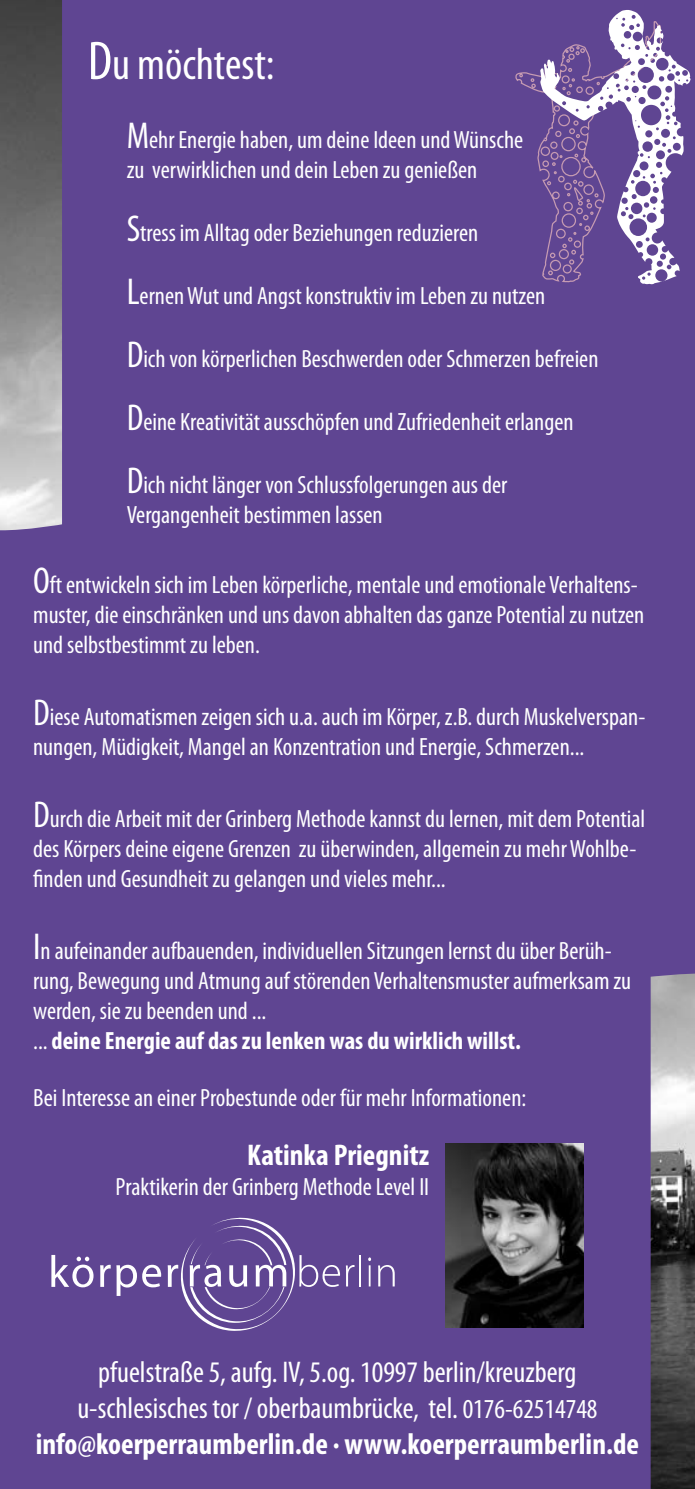
<style>
.page{position:relative;width:695px;height:1489px;background:#fff}
.page>*{position:absolute;margin:0;border:0;box-sizing:border-box;transform-origin:0 0}
.t1{font:condensed 45px "Myriad Pro";color:#fff}
.t2{font:condensed 30px/36px "Myriad Pro";color:#fff;text-align:center}
.t3{font:700 condensed 30px "Myriad Pro";color:#fff}
.t4{font:condensed 25px/30px "Myriad Pro";color:#fff}
.s1{font-size:55px}
.s2{font-size:37.5px}
.s3{font-weight:700}
.s4{font-size:27.5px}
</style>
<div class="page">
<div style="left:0;top:0;width:694px;height:1488px;background:#5f4592"></div>
<img style="left:650px;top:973px;width:44px;height:515px">
<svg style="left:515px;top:10px;width:175px;height:274px"></svg>
<img style="left:0;top:0;width:62px;height:530px">
<svg style="left:346px;top:1265px;width:8px;height:21px"></svg>
<hr style="left:359px;top:1254px;width:2px;height:32px;background:#fff">
<hr style="left:368px;top:1265px;width:2px;height:21px;background:#fff">
<svg style="left:378px;top:1265px;width:16px;height:21px"></svg>
<svg style="left:51px;top:1255px;width:42px;height:32px"></svg>
<svg style="left:100px;top:1264px;width:61px;height:31px"></svg>
<svg style="left:168px;top:1217px;width:172px;height:114px"></svg>
<img style="left:445px;top:1143px;width:138px;height:183px">
<h1 class="t1" style="left:88px;top:37px;width:188px"><span class="s1">D</span>u möchtest:</h1>
<p class="t4" style="left:127px;top:124px;width:398px"><span class="s2">M</span>ehr Energie haben, um deine Ideen und Wünsche zu verwirklichen und dein Leben zu genießen</p>
<p class="t4" style="left:127px;top:217px;width:353px"><span class="s2">S</span>tress im Alltag oder Beziehungen reduzieren</p>
<p class="t4" style="left:127px;top:280px;width:420px"><span class="s2">L</span>ernen Wut und Angst konstruktiv im Leben zu nutzen</p>
<p class="t4" style="left:127px;top:343px;width:473px"><span class="s2">D</span>ich von körperlichen Beschwerden oder Schmerzen befreien</p>
<p class="t4" style="left:127px;top:406px;width:448px"><span class="s2">D</span>eine Kreativität ausschöpfen und Zufriedenheit erlangen</p>
<p class="t4" style="left:127px;top:469px;width:382px"><span class="s2">D</span>ich nicht länger von Schlussfolgerungen aus der<br>Vergangenheit bestimmen lassen</p>
<p class="t4" style="left:33px;top:569px;width:612px"><span class="s2">O</span>ft entwickeln sich im Leben körperliche, mentale und emotionale Verhaltens&shy;muster, die einschränken und uns davon abhalten das ganze Potential zu nutzen und selbstbestimmt zu leben.</p>
<p class="t4" style="left:33px;top:701px;width:613px"><span class="s2">D</span>iese Automatismen zeigen sich u.a. auch im Körper, z.B. durch Muskelverspan&shy;nungen, Müdigkeit, Mangel an Konzentration und Energie, Schmerzen...</p>
<p class="t4" style="left:33px;top:803px;width:613px"><span class="s2">D</span>urch die Arbeit mit der Grinberg Methode kannst du lernen, mit dem Potential des Körpers deine eigene Grenzen zu überwinden, allgemein zu mehr Wohlbe&shy;finden und Gesundheit zu gelangen und vieles mehr...</p>
<p class="t4" style="left:33px;top:935px;width:599px"><span class="s2">I</span>n aufeinander aufbauenden, individuellen Sitzungen lernst du über Berüh&shy;rung, Bewegung und Atmung auf störenden Verhaltensmuster aufmerksam zu werden, sie zu beenden und ...<br>... <span class="s3">deine Energie auf das zu lenken was du wirklich willst.</span></p>
<p class="t4" style="left:33px;top:1082px;width:494px">Bei Interesse an einer Probestunde oder für mehr Informationen:</p>
<p class="t3" style="left:247px;top:1136px;width:184px">Katinka Priegnitz</p>
<p class="t4" style="left:115px;top:1171px;width:315px">Praktikerin der Grinberg Methode Level II</p>
<p class="t2" style="left:36px;top:1353px;width:604px">pfuelstraße 5, aufg. IV, 5.og. 10997 berlin/kreuzberg u-schlesisches tor / oberbaumbrücke, tel. <span class="s4">0176-62514748 </span><span class="s3">info@koerperraumberlin.de ∙ www.koerperraumberlin.de</span></p>
</div>
